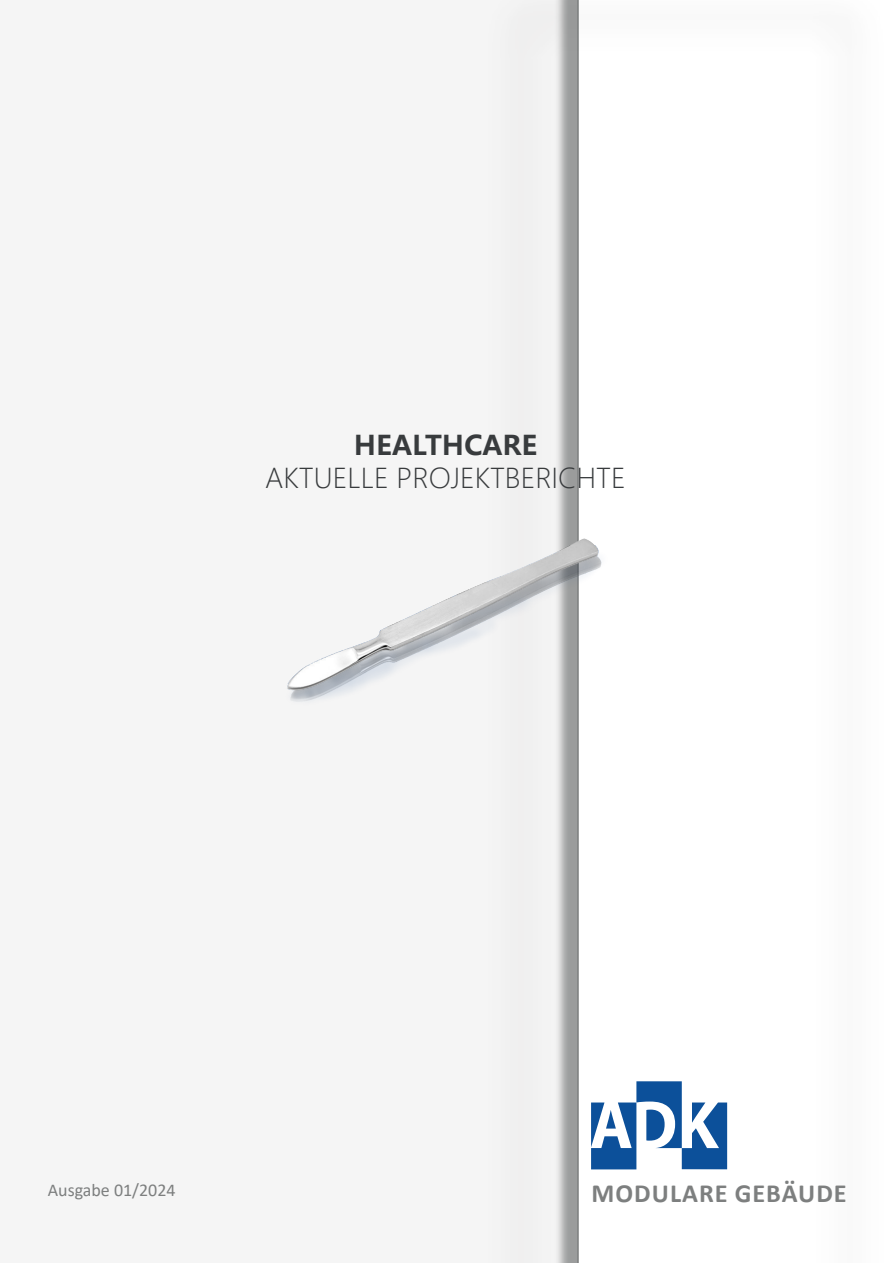
<style>
.page{position:relative;width:893px;height:1263px;background:#fff}
.page>*{position:absolute;margin:0;border:0;box-sizing:border-box;transform-origin:0 0}
.t1{font:27px "Microsoft Ya Hei UI Light";color:#383b3d}
.t2{font:700 27px "Microsoft Ya Hei UI";color:#383b3d}
.t3{font:700 26.25px "Calibri";letter-spacing:.04em;color:#7d7f7f}
.t4{font:18px "Calibri";color:#7d7f7f}
</style>
<div class="page">
<svg style="left:488px;top:0;width:240px;height:1263px"></svg>
<svg style="left:591px;top:1081px;width:136px;height:88px"></svg>
<img style="left:285px;top:493px;width:340px;height:240px">
<p class="t2" style="left:354px;top:427px;width:184px">HEALTHCARE</p>
<p class="t1" style="left:265px;top:460px;width:362px">AKTUELLE PROJEKTBERICHTE</p>
<p class="t4" style="left:48px;top:1177px;width:129px">Ausgabe 01/2024</p>
<p class="t3" style="left:592px;top:1174px;width:257px">MODULARE GEBÄUDE</p>
</div>
